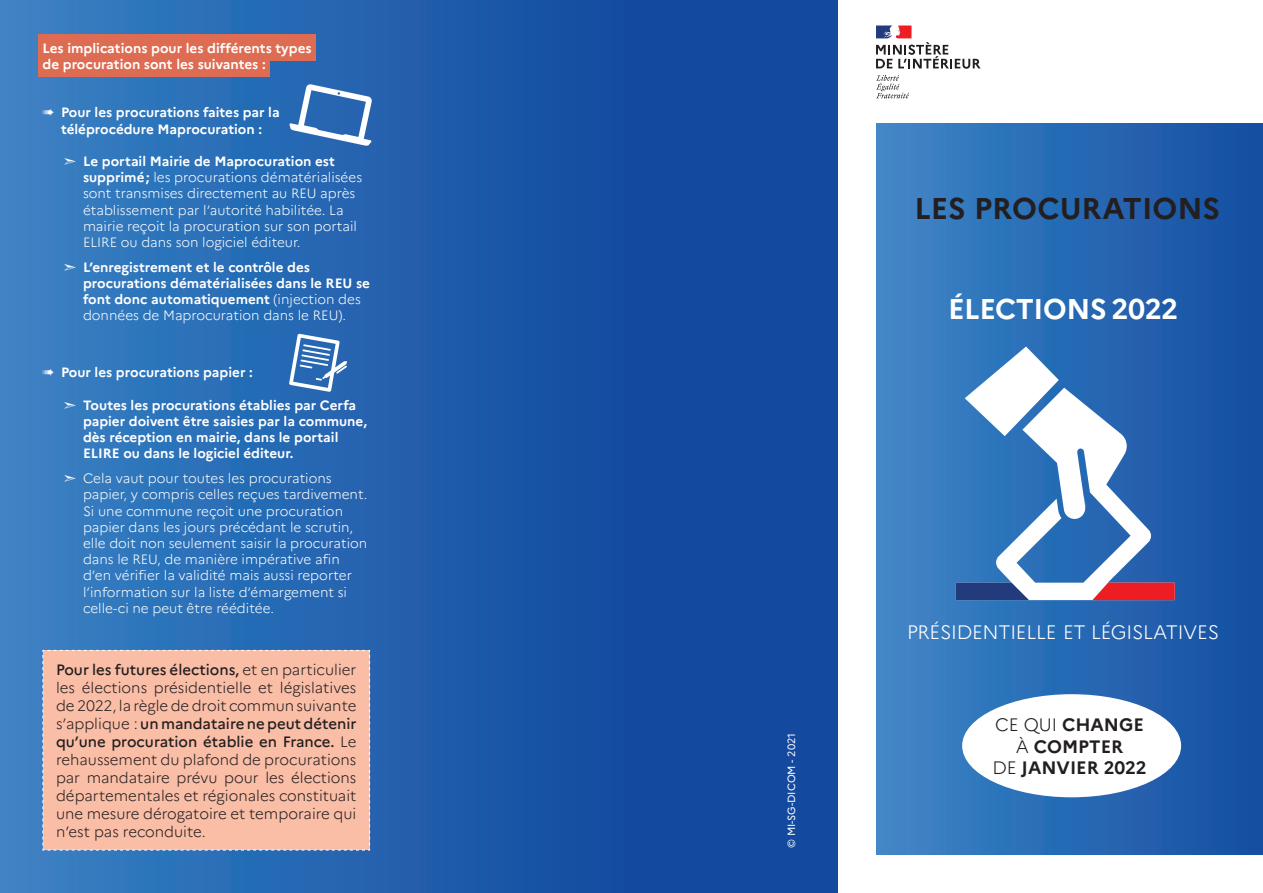
<style>
.page{position:relative;width:1263px;height:893px;background:#fff}
.page>*{position:absolute;margin:0;border:0;box-sizing:border-box;transform-origin:0 0}
.t1{font:700 30px "Marianne";color:#231f20}
.t2{font:700 28.5px "Marianne";letter-spacing:-.015em;color:#fff}
.t3{font:300 19.5px "Marianne";letter-spacing:-.015em;color:#fff}
.t4{font:700 18px/21.6px "Marianne";color:#231f20;text-align:center}
.t5{font:300 15px/18px "Marianne";color:#231f20;text-align:justify}
.t6{font:300 13.5px/16.2px "Marianne";color:#fff}
.Sous-titre2{font:700 13.5px/16.2px "Marianne";color:#fff}
.t7{font:10.5px "Marianne";color:#fff}
.s1{font-weight:700}
.s2{font-weight:300}
.s3{font-weight:500}
</style>
<div class="page">
<div style="left:0;top:0;width:838px;height:893px;background:linear-gradient(to right,#3880c2,#0b3f98)"></div>
<div style="left:876px;top:124px;width:387px;height:731px;background:linear-gradient(to right,#4087c7,#134ea1)"></div>
<div style="left:962px;top:694px;width:219px;height:103px;background:#fff;border-radius:50%"></div>
<svg style="left:876px;top:75px;width:33px;height:23px"></svg>
<svg style="left:876px;top:26px;width:104px;height:43px"></svg>
<div style="left:38px;top:34px;width:278px;height:26px;background:#dd6c53"></div>
<div style="left:38px;top:50px;width:232px;height:26px;background:#dd6c53"></div>
<div style="left:42px;top:650px;width:328px;height:201px;background:#fabda6"></div>
<svg style="left:289px;top:334px;width:58px;height:58px"></svg>
<svg style="left:289px;top:84px;width:83px;height:62px"></svg>
<svg style="left:965px;top:347px;width:94px;height:41px"></svg>
<svg style="left:956px;top:388px;width:219px;height:212px"></svg>
<svg style="left:956px;top:583px;width:73px;height:17px"></svg>
<svg style="left:1092px;top:583px;width:83px;height:17px"></svg>
<p class="Sous-titre2" style="left:43px;top:40px;width:271px">Les implications pour les différents types</p>
<p class="Sous-titre2" style="left:43px;top:56px;width:225px">de procuration sont les suivantes :</p>
<p class="Sous-titre2" style="left:43px;top:105px;width:239px;text-align:center">➠ Pour les procurations faites par la téléprocédure Maprocuration :</p>
<p class="t6" style="left:83px;top:153px;width:281px;text-indent:-19px">➣ <span class="s1">Le portail Mairie de Maprocuration est supprimé;</span> les procurations dématérialisées sont transmises directement au REU après établissement par l’autorité habilitée. La mairie reçoit la procuration sur son portail ELIRE ou dans son logiciel éditeur.</p>
<p class="Sous-titre2" style="left:83px;top:259px;width:288px;text-indent:-19px">➣ L’enregistrement et le contrôle des procurations dématérialisées dans le REU se font donc automatiquement <span class="s2">(injection des données de Maprocuration dans le REU).</span></p>
<p class="Sous-titre2" style="left:43px;top:365px;width:212px">➠ Pour les procurations papier :</p>
<p class="Sous-titre2" style="left:83px;top:397px;width:286px;text-indent:-19px">➣ Toutes les procurations établies par Cerfa papier doivent être saisies par la commune, dès réception en mairie, dans le portail ELIRE ou dans le logiciel éditeur.</p>
<p class="t6" style="left:83px;top:470px;width:286px;text-indent:-19px">➣ Cela vaut pour toutes les procurations papier, y compris celles reçues tardivement.<br>Si une commune reçoit une procuration papier dans les jours précédant le scrutin, elle doit non seulement saisir la procuration dans le REU, de manière impérative afin d’en vérifier la validité mais aussi reporter l’information sur la liste d’émargement si celle-ci ne peut être rééditée.</p>
<p class="t5" style="left:56px;top:660px;width:302px"><span class="s3">Pour les futures élections,</span> et en particulier les élections présidentielle et législatives de 2022, la règle de droit commun suivante s’applique : <span class="s3">un mandataire ne peut détenir qu’une procuration établie en France.</span> Le rehaussement du plafond de procurations par mandataire prévu pour les élections départementales et régionales constituait une mesure dérogatoire et temporaire qui n’est pas reconduite.</p>
<p class="t1" style="left:914px;top:190px;width:307px">LES PROCURATIONS</p>
<p class="t2" style="left:948px;top:292px;width:232px">ÉLECTIONS 2022</p>
<p class="t7" style="left:785px;top:848px;width:117px;rotate:-90deg">© MI-SG-DICOM - 2021</p>
<p class="t3" style="left:907px;top:620px;width:314px">PRÉSIDENTIELLE ET LÉGISLATIVES</p>
<p class="t4" style="left:992px;top:714px;width:156px"><span class="s2">CE QUI</span> CHANGE<br><span class="s2">À</span> COMPTER<br><span class="s2">DE</span> JANVIER 2022</p>
</div>
